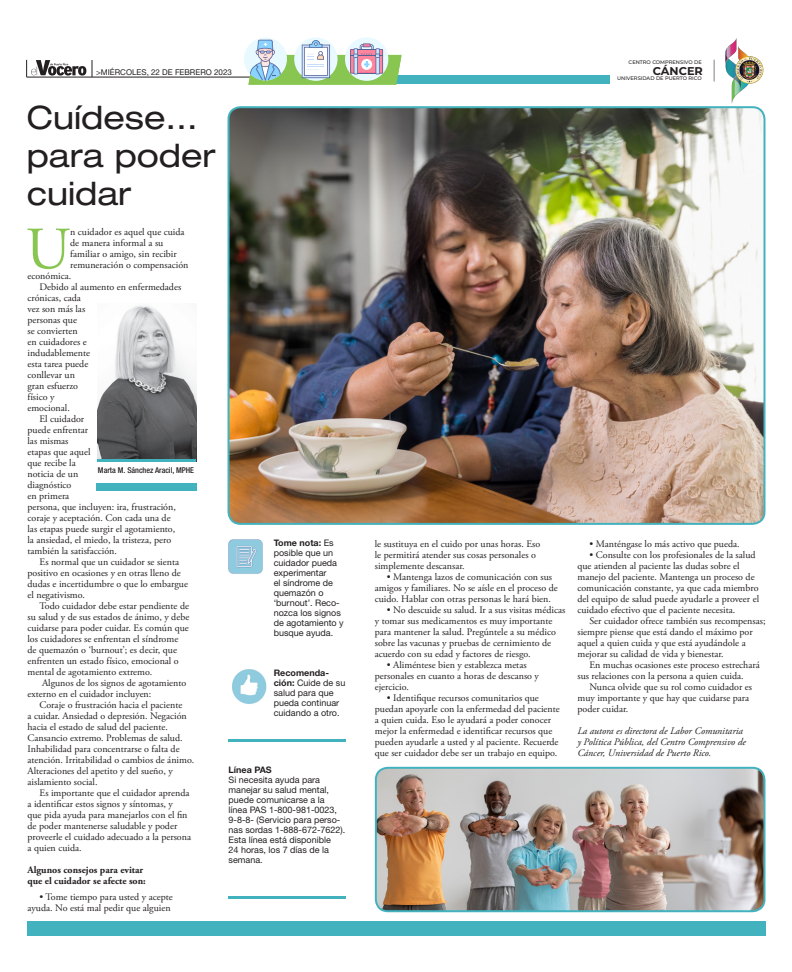
<style>
.page{position:relative;width:792px;height:972px;background:#fff}
.page>*{position:absolute;margin:0;border:0;box-sizing:border-box;transform-origin:0 0}
.t1{font:59.8px "Adobe Garamond Pro";color:#89c651}
.t2{font:expanded 32.3px/38.2px "Helvetica Neue LT Std";color:#231f20}
.t3{font:700 11.3px "Montserrat";color:#231f20}
.t4{font:10px/11px "Adobe Garamond Pro";color:#231f20}
.t5{font:italic 10px/11px "Adobe Garamond Pro";color:#231f20}
.t6{font:700 10px/11px "Adobe Garamond Pro";color:#231f20}
.t7{font:9px/10px "Helvetica Neue LT Std";color:#231f20}
.t8{font:8px "Helvetica Neue LT Std";color:#231f20}
.t9{font:500 condensed 8px "Helvetica Neue LT Std";color:#231f20}
.t10{font:500 5.1px "Montserrat";color:#231f20}
.s1{font-weight:700}
</style>
<div class="page">
<div style="left:27px;top:922px;width:739px;height:14px;background:#42b2bf"></div>
<img style="left:229px;top:107px;width:535px;height:417px">
<div style="left:228px;top:106px;width:537px;height:419px;border:2px solid #42b2bf;border-radius:12px"></div>
<img style="left:376px;top:768px;width:387px;height:143px">
<div style="left:375px;top:767px;width:391px;height:145px;border:2px solid #42b2bf;border-radius:12px"></div>
<img style="left:97px;top:306px;width:99px;height:153px">
<div style="left:96px;top:483px;width:101px;height:8px;background:#42b2bf"></div>
<hr style="left:97px;top:459px;width:99px;height:3px;background:#42b2bf">
<hr style="left:26px;top:77px;width:529px;height:1px;background:#231f20">
<svg style="left:92px;top:60px;width:1px;height:17px"></svg>
<svg style="left:26px;top:60px;width:60px;height:17px"></svg>
<div style="left:244px;top:38px;width:43px;height:43px;background:#e8faff;border-radius:50%"></div>
<div style="left:335px;top:75px;width:275px;height:9px;background:#42b2bf"></div>
<svg style="left:244px;top:37px;width:43px;height:43px"></svg>
<div style="left:345px;top:37px;width:43px;height:44px;background:#e8faff;border-radius:50%"></div>
<div style="left:294px;top:37px;width:44px;height:44px;background:#e8faff;border-radius:50%"></div>
<svg style="left:248px;top:40px;width:154px;height:45px"></svg>
<svg style="left:714px;top:60px;width:1px;height:22px"></svg>
<img style="left:725px;top:38px;width:39px;height:66px">
<img style="left:232px;top:669px;width:34px;height:35px">
<img style="left:228px;top:539px;width:35px;height:35px">
<hr style="left:229px;top:739px;width:117px;height:3px;background:#42b2bf">
<hr style="left:229px;top:896px;width:117px;height:3px;background:#42b2bf">
<p class="t8" style="left:96px;top:68px;width:137px">&gt;miércoles, 22 de febrero 2023</p>
<p class="t2" style="left:27px;top:98px;width:190px">Cuídese… para poder cuidar</p>
<p class="t1" style="left:26px;top:213px;width:46px">U</p>
<p class="t4" style="left:70px;top:227px;width:116px">n cuidador es aquel que cuida</p>
<p class="t4" style="left:70px;top:238px;width:95px">de manera informal a su</p>
<p class="t4" style="left:70px;top:249px;width:108px">familiar o amigo, sin recibir</p>
<p class="t4" style="left:70px;top:260px;width:120px">remuneración o compensación</p>
<p class="t4" style="left:28px;top:271px;width:45px">económica.</p>
<p class="t4" style="left:40px;top:282px;width:143px">Debido al aumento en enfermedades</p>
<p class="t4" style="left:28px;top:293px;width:55px">crónicas, cada</p>
<p class="t4" style="left:28px;top:304px;width:59px">vez son más las</p>
<p class="t4" style="left:28px;top:315px;width:51px">personas que</p>
<p class="t4" style="left:28px;top:326px;width:52px">se convierten</p>
<p class="t4" style="left:28px;top:337px;width:61px">en cuidadores e</p>
<p class="t4" style="left:28px;top:348px;width:64px">indudablemente</p>
<p class="t4" style="left:28px;top:359px;width:62px">esta tarea puede</p>
<p class="t4" style="left:28px;top:370px;width:49px">conllevar un</p>
<p class="t4" style="left:28px;top:381px;width:52px">gran esfuerzo</p>
<p class="t4" style="left:28px;top:392px;width:29px">físico y</p>
<p class="t4" style="left:28px;top:403px;width:44px">emocional.</p>
<p class="t4" style="left:40px;top:414px;width:46px">El cuidador</p>
<p class="t4" style="left:28px;top:425px;width:62px">puede enfrentar</p>
<p class="t4" style="left:28px;top:436px;width:43px">las mismas</p>
<p class="t4" style="left:28px;top:447px;width:65px">etapas que aquel</p>
<p class="t4" style="left:28px;top:458px;width:50px">que recibe la</p>
<p class="t4" style="left:28px;top:469px;width:52px">noticia de un</p>
<p class="t4" style="left:28px;top:480px;width:45px">diagnóstico</p>
<p class="t4" style="left:28px;top:491px;width:43px">en primera</p>
<p class="t4" style="left:28px;top:502px;width:150px">persona, que incluyen: ira, frustración,</p>
<p class="t4" style="left:28px;top:513px;width:145px">coraje y aceptación. Con cada una de</p>
<p class="t4" style="left:28px;top:524px;width:149px">las etapas puede surgir el agotamiento,</p>
<p class="t4" style="left:28px;top:535px;width:145px">la ansiedad, el miedo, la tristeza, pero</p>
<p class="t4" style="left:28px;top:546px;width:91px">también la satisfacción.</p>
<p class="t4" style="left:40px;top:557px;width:141px">Es normal que un cuidador se sienta</p>
<p class="t4" style="left:28px;top:568px;width:155px">positivo en ocasiones y en otras lleno de</p>
<p class="t4" style="left:28px;top:579px;width:162px">dudas e incertidumbre o que lo embargue</p>
<p class="t4" style="left:28px;top:590px;width:59px">el negativismo.</p>
<p class="t4" style="left:40px;top:601px;width:151px">Todo cuidador debe estar pendiente de</p>
<p class="t4" style="left:28px;top:612px;width:163px">su salud y de sus estados de ánimo, y debe</p>
<p class="t4" style="left:28px;top:623px;width:163px">cuidarse para poder cuidar. Es común que</p>
<p class="t4" style="left:28px;top:634px;width:152px">los cuidadores se enfrentan el síndrome</p>
<p class="t4" style="left:28px;top:645px;width:151px">de quemazón o ‘burnout’; es decir, que</p>
<p class="t4" style="left:28px;top:656px;width:153px">enfrenten un estado físico, emocional o</p>
<p class="t4" style="left:28px;top:667px;width:126px">mental de agotamiento extremo.</p>
<p class="t4" style="left:42px;top:678px;width:146px">Algunos de los signos de agotamiento</p>
<p class="t4" style="left:28px;top:689px;width:125px">externo en el cuidador incluyen:</p>
<p class="t4" style="left:40px;top:700px;width:144px">Coraje o frustración hacia el paciente</p>
<p class="t4" style="left:28px;top:711px;width:161px">a cuidar. Ansiedad o depresión. Negación</p>
<p class="t4" style="left:28px;top:722px;width:142px">hacia el estado de salud del paciente.</p>
<p class="t4" style="left:28px;top:733px;width:157px">Cansancio extremo. Problemas de salud.</p>
<p class="t4" style="left:28px;top:744px;width:154px">Inhabilidad para concentrarse o falta de</p>
<p class="t4" style="left:28px;top:755px;width:168px">atención. Irritabilidad o cambios de ánimo.</p>
<p class="t4" style="left:28px;top:766px;width:147px">Alteraciones del apetito y del sueño, y</p>
<p class="t4" style="left:28px;top:777px;width:72px">aislamiento social.</p>
<p class="t4" style="left:40px;top:788px;width:151px">Es importante que el cuidador aprenda</p>
<p class="t4" style="left:28px;top:799px;width:147px">a identificar estos signos y síntomas, y</p>
<p class="t4" style="left:28px;top:810px;width:162px">que pida ayuda para manejarlos con el fin</p>
<p class="t4" style="left:28px;top:821px;width:151px">de poder mantenerse saludable y poder</p>
<p class="t4" style="left:28px;top:832px;width:165px">proveerle el cuidado adecuado a la persona</p>
<p class="t4" style="left:28px;top:843px;width:56px">a quien cuida.</p>
<p class="t6" style="left:28px;top:865px;width:120px">Algunos consejos para evitar que el cuidador se afecte son:</p>
<p class="t4" style="left:28px;top:891px;width:147px;text-align:right">• Tome tiempo para usted y acepte ayuda. No está mal pedir que alguien</p>
<p class="t9" style="left:98px;top:466px;width:98px">Marta M. Sánchez Aracil, MPHE</p>
<p class="t7" style="left:274px;top:538px;width:72px"><span class="s1">Tome nota:</span> Es posible que un cuidador pueda experimentar<br>el síndrome de quemazón o ‘burnout’. Reco&shy;nozca los signos de agotamiento y busque ayuda.</p>
<p class="t7" style="left:274px;top:668px;width:73px"><span class="s1">Recomenda&shy;ción:</span> Cuide de su salud para que pueda continuar cuidando a otro.</p>
<p class="t7" style="left:229px;top:765px;width:118px"><span class="s1">Línea PAS<br></span>Si necesita ayuda para manejar su salud mental, puede comunicarse a la línea PAS 1-800-981-0023,<br>9-8-8- (Servicio para perso&shy;nas sordas 1-888-672-7622).<br>Esta línea está disponible<br>24 horas, los 7 días de la semana.</p>
<p class="t10" style="left:629px;top:59px;width:75px">CENTRO COMPRENSIVO DE</p>
<p class="t3" style="left:653px;top:63px;width:52px">CÁNCER</p>
<p class="t10" style="left:617px;top:75px;width:86px">UNIVERSIDAD DE PUERTO RICO</p>
<p class="t4" style="left:375px;top:539px;width:167px">le sustituya en el cuido por unas horas. Eso le permitirá atender sus cosas personales o simplemente descansar.</p>
<p class="t4" style="left:375px;top:572px;width:185px;text-indent:12px">• Mantenga lazos de comunicación con sus amigos y familiares. No se aísle en el proceso de cuido. Hablar con otras personas le hará bien.</p>
<p class="t4" style="left:375px;top:605px;width:192px;text-indent:12px">• No descuide su salud. Ir a sus visitas médicas y tomar sus medicamentos es muy importante para mantener la salud. Pregúntele a su médico sobre las vacunas y pruebas de cernimiento de acuerdo con su edad y factores de riesgo.</p>
<p class="t4" style="left:375px;top:660px;width:166px;text-indent:12px">• Aliméntese bien y establezca metas personales en cuanto a horas de descanso y ejercicio.</p>
<p class="t4" style="left:375px;top:693px;width:187px;text-indent:12px">• Identifique recursos comunitarios que puedan apoyarle con la enfermedad del paciente a quien cuida. Eso le ayudará a poder conocer mejor la enfermedad e identificar recursos que pueden ayudarle a usted y al paciente. Recuerde que ser cuidador debe ser un trabajo en equipo.</p>
<p class="t4" style="left:589px;top:539px;width:152px">• Manténgase lo más activo que pueda.</p>
<p class="t4" style="left:589px;top:550px;width:168px">• Consulte con los profesionales de la salud</p>
<p class="t4" style="left:577px;top:561px;width:164px">que atienden al paciente las dudas sobre el</p>
<p class="t4" style="left:577px;top:572px;width:179px">manejo del paciente. Mantenga un proceso de</p>
<p class="t4" style="left:577px;top:583px;width:183px">comunicación constante, ya que cada miembro</p>
<p class="t4" style="left:577px;top:594px;width:183px">del equipo de salud puede ayudarle a proveer el</p>
<p class="t4" style="left:577px;top:605px;width:159px">cuidado efectivo que el paciente necesita.</p>
<p class="t4" style="left:589px;top:616px;width:178px">Ser cuidador ofrece también sus recompensas;</p>
<p class="t4" style="left:577px;top:627px;width:177px">siempre piense que está dando el máximo por</p>
<p class="t4" style="left:577px;top:638px;width:170px">aquel a quien cuida y que está ayudándole a</p>
<p class="t4" style="left:577px;top:649px;width:148px">mejorar su calidad de vida y bienestar.</p>
<p class="t4" style="left:589px;top:660px;width:172px">En muchas ocasiones este proceso estrechará</p>
<p class="t4" style="left:577px;top:671px;width:168px">sus relaciones con la persona a quien cuida.</p>
<p class="t4" style="left:589px;top:682px;width:164px">Nunca olvide que su rol como cuidador es</p>
<p class="t4" style="left:577px;top:693px;width:173px">muy importante y que hay que cuidarse para</p>
<p class="t4" style="left:577px;top:704px;width:52px">poder cuidar.</p>
<p class="t5" style="left:577px;top:726px;width:170px">La autora es directora de Labor Comunitaria y Política Pública, del Centro Comprensivo de<br>Cáncer, Universidad de Puerto Rico.</p>
</div>
